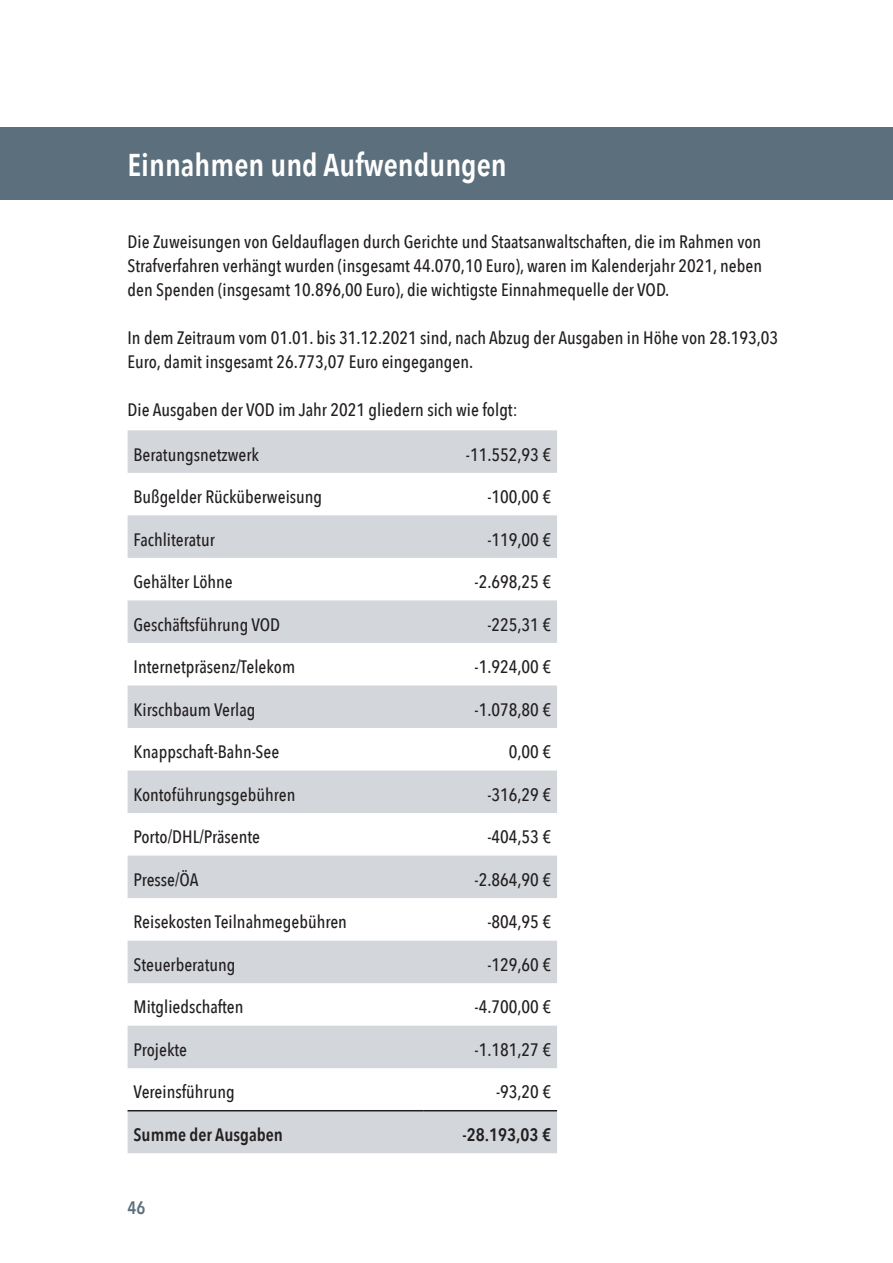
<style>
.page{position:relative;width:893px;height:1263px;background:#fff}
.page>*{position:absolute;margin:0;border:0;box-sizing:border-box;transform-origin:0 0}
.t1{font:600 31.5px "Avenir Next Condensed";color:#fff}
.t2{font:500 18px/24px "Avenir Next Condensed";color:#231f20;text-align:justify}
.t3{font:600 18px "Avenir Next Condensed";color:#231f20}
.t4{font:600 18px "Avenir Next Condensed";color:#5c6f7d}
</style>
<div class="page">
<div style="left:0;top:128px;width:893px;height:72px;background:#5c6f7d"></div>
<svg style="left:128px;top:430px;width:429px;height:723px;fill:#d3d7dc"></svg>
<hr style="left:128px;top:1110px;width:296px;height:1px;background:#231f20">
<hr style="left:424px;top:1110px;width:133px;height:1px;background:#231f20">
<h1 class="t1" style="left:128px;top:138px;width:381px">Einnahmen und Aufwendungen</h1>
<p class="t2" style="left:128px;top:229px;width:636px">Die Zuweisungen von Geldauflagen durch Gerichte und Staatsanwaltschaften, die im Rahmen von Strafverfahren verhängt wurden (insgesamt 44.070,10 Euro), waren im Kalenderjahr 2021, neben den Spenden (insgesamt 10.896,00 Euro), die wichtigste Einnahmequelle der VOD.</p>
<p class="t2" style="left:128px;top:325px;width:652px">In dem Zeitraum vom 01.01. bis 31.12.2021 sind, nach Abzug der Ausgaben in Höhe von 28.193,03<br>Euro, damit insgesamt 26.773,07 Euro eingegangen.</p>
<p class="t2" style="left:128px;top:397px;width:391px">Die Ausgaben der VOD im Jahr 2021 gliedern sich wie folgt:</p>
<p class="t2" style="left:134px;top:442px;width:127px">Beratungsnetzwerk</p>
<p class="t2" style="left:466px;top:442px;width:87px">-11.552,93 €</p>
<p class="t2" style="left:134px;top:485px;width:190px">Bußgelder Rücküberweisung</p>
<p class="t2" style="left:487px;top:485px;width:65px">-100,00 €</p>
<p class="t2" style="left:134px;top:527px;width:83px">Fachliteratur</p>
<p class="t2" style="left:487px;top:527px;width:65px">-119,00 €</p>
<p class="t2" style="left:134px;top:570px;width:101px">Gehälter Löhne</p>
<p class="t2" style="left:475px;top:570px;width:78px">-2.698,25 €</p>
<p class="t2" style="left:134px;top:612px;width:148px">Geschäftsführung VOD</p>
<p class="t2" style="left:487px;top:612px;width:65px">-225,31 €</p>
<p class="t2" style="left:134px;top:655px;width:163px">Internetpräsenz/Telekom</p>
<p class="t2" style="left:475px;top:655px;width:78px">-1.924,00 €</p>
<p class="t2" style="left:134px;top:697px;width:124px">Kirschbaum Verlag</p>
<p class="t2" style="left:475px;top:697px;width:78px">-1.078,80 €</p>
<p class="t2" style="left:134px;top:740px;width:147px">Knappschaft-Bahn-See</p>
<p class="t2" style="left:509px;top:740px;width:44px">0,00 €</p>
<p class="t2" style="left:134px;top:782px;width:163px">Kontoführungsgebühren</p>
<p class="t2" style="left:487px;top:782px;width:65px">-316,29 €</p>
<p class="t2" style="left:134px;top:825px;width:128px">Porto/DHL/Präsente</p>
<p class="t2" style="left:487px;top:825px;width:65px">-404,53 €</p>
<p class="t2" style="left:134px;top:867px;width:67px">Presse/ÖA</p>
<p class="t2" style="left:475px;top:867px;width:78px">-2.864,90 €</p>
<p class="t2" style="left:134px;top:910px;width:215px">Reisekosten Teilnahmegebühren</p>
<p class="t2" style="left:487px;top:910px;width:65px">-804,95 €</p>
<p class="t2" style="left:134px;top:952px;width:104px">Steuerberatung</p>
<p class="t2" style="left:487px;top:952px;width:65px">-129,60 €</p>
<p class="t2" style="left:134px;top:995px;width:111px">Mitgliedschaften</p>
<p class="t2" style="left:475px;top:995px;width:78px">-4.700,00 €</p>
<p class="t2" style="left:134px;top:1037px;width:55px">Projekte</p>
<p class="t2" style="left:475px;top:1037px;width:78px">-1.181,27 €</p>
<p class="t2" style="left:134px;top:1080px;width:103px">Vereinsführung</p>
<p class="t2" style="left:496px;top:1080px;width:57px">-93,20 €</p>
<p class="t3" style="left:134px;top:1119px;width:151px">Summe der Ausgaben</p>
<p class="t3" style="left:462px;top:1119px;width:90px">-28.193,03 €</p>
<p class="t4" style="left:128px;top:1191px;width:19px">46</p>
</div>
